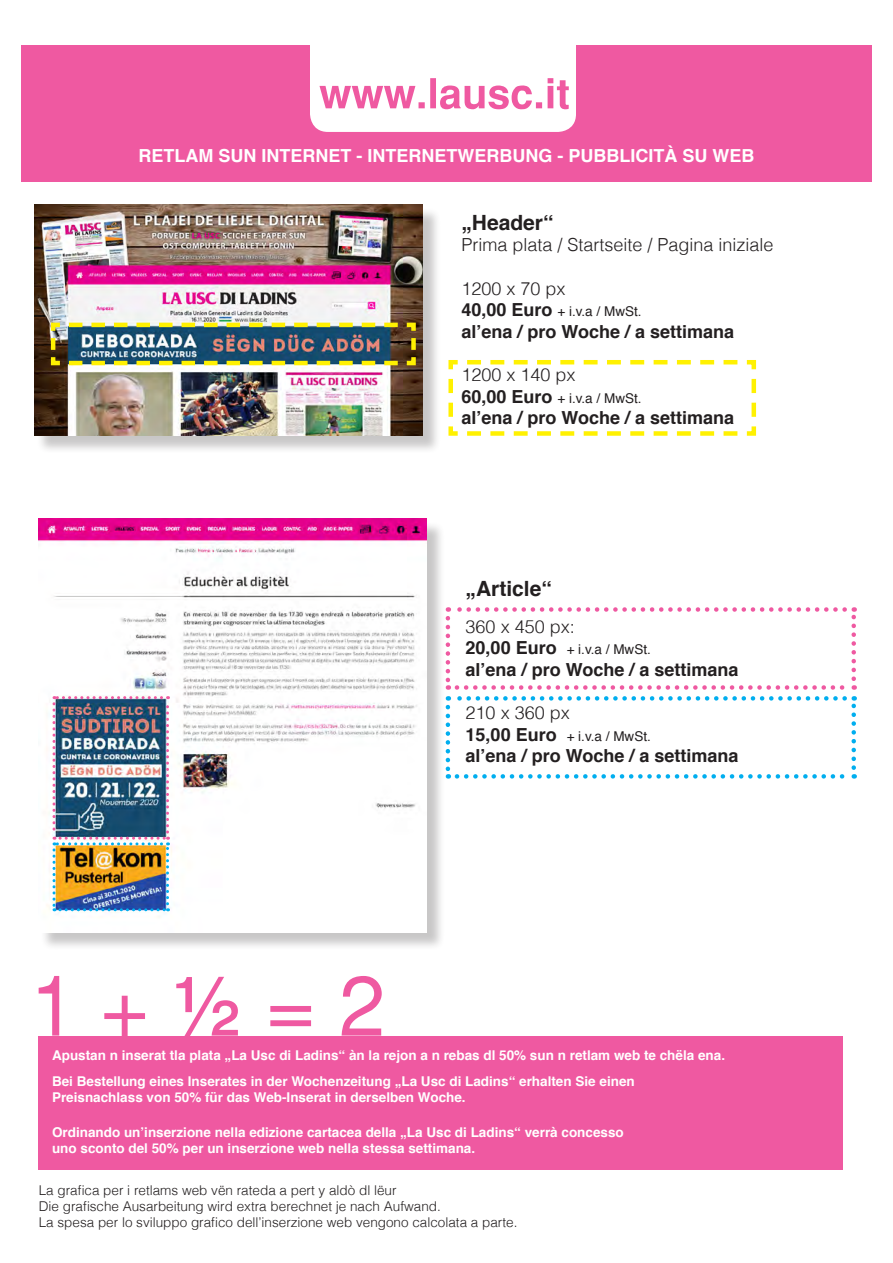
<style>
.page{position:relative;width:893px;height:1263px;background:#fff}
.page>*{position:absolute;margin:0;border:0;box-sizing:border-box;transform-origin:0 0}
.text{font:700 21px "Helvetica";color:#231f20}
.text-2{font:700 18px "Helvetica";color:#231f20}
.text-3{font:300 18px "Helvetica";color:#231f20}
.text-4{font:700 18px "Helvetica";color:#fff}
.text-5{font:700 13.5px "Helvetica";color:#fff}
.text-6{font:300 13.5px "Helvetica";color:#231f20}
.text-7{font:13.5px "Helvetica";color:#231f20}
.s1{font-weight:700;font-size:18px}
</style>
<div class="page">
<div style="left:39px;top:1036px;width:804px;height:134px;background:#ef59a1"></div>
<div style="left:21px;top:45px;width:851px;height:136px;background:#ef59a1"></div>
<div style="left:310px;top:11px;width:266px;height:121px;background:#fff;border-radius:18px"></div>
<div style="left:36px;top:207px;width:405px;height:247px;background:#231f20;opacity:.25"></div>
<img style="left:34px;top:205px;width:388px;height:231px">
<img style="left:49px;top:320px;width:369px;height:48px">
<svg style="left:319px;top:78px;width:250px;height:31px"></svg>
<svg style="left:39px;top:976px;width:343px;height:60px"></svg>
<svg style="left:448px;top:360px;width:309px;height:76px"></svg>
<div style="left:41px;top:521px;width:404px;height:430px;background:#231f20;opacity:.25"></div>
<img style="left:38px;top:519px;width:388px;height:413px">
<svg style="left:446px;top:618px;width:4px;height:72px"></svg>
<svg style="left:457px;top:685px;width:398px;height:5px"></svg>
<svg style="left:851px;top:607px;width:5px;height:72px"></svg>
<svg style="left:448px;top:607px;width:397px;height:5px"></svg>
<img style="left:53px;top:696px;width:116px;height:215px">
<svg style="left:446px;top:707px;width:4px;height:72px"></svg>
<svg style="left:457px;top:774px;width:398px;height:5px"></svg>
<svg style="left:851px;top:696px;width:5px;height:72px"></svg>
<svg style="left:448px;top:696px;width:397px;height:5px"></svg>
<p class="text-4" style="left:138px;top:141px;width:617px">RETLAM SUN INTERNET - INTERNETWERBUNG - PUBBLICITÀ SU WEB</p>
<p class="text" style="left:461px;top:205px;width:94px">„Header“</p>
<p class="text-3" style="left:461px;top:230px;width:314px">Prima plata / Startseite / Pagina iniziale</p>
<p class="text-3" style="left:461px;top:273px;width:106px">1200 x 70 px</p>
<p class="text-7" style="left:461px;top:301px;width:182px"><span class="s1">40,00 Euro</span> + i.v.a / MwSt.</p>
<p class="text-2" style="left:461px;top:317px;width:274px">al’ena / pro Woche / a settimana</p>
<p class="text-3" style="left:461px;top:359px;width:116px">1200 x 140 px</p>
<p class="text-7" style="left:461px;top:387px;width:182px"><span class="s1">60,00 Euro</span> + i.v.a / MwSt.</p>
<p class="text-2" style="left:461px;top:403px;width:274px">al’ena / pro Woche / a settimana</p>
<p class="text" style="left:466px;top:572px;width:88px">„Article“</p>
<p class="text-3" style="left:466px;top:611px;width:111px">360 x 450 px:</p>
<p class="text-7" style="left:466px;top:639px;width:187px"><span class="s1">20,00 Euro</span> + i.v.a / MwSt.</p>
<p class="text-2" style="left:466px;top:655px;width:274px">al’ena / pro Woche / a settimana</p>
<p class="text-3" style="left:466px;top:697px;width:106px">210 x 360 px</p>
<p class="text-7" style="left:466px;top:726px;width:187px"><span class="s1">15,00 Euro</span> + i.v.a / MwSt.</p>
<p class="text-2" style="left:466px;top:741px;width:274px">al’ena / pro Woche / a settimana</p>
<p class="text-5" style="left:52px;top:1044px;width:674px">Apustan n inserat tla plata „La Usc di Ladins“ àn la rejon a n rebas dl 50% sun n retlam web te chëla ena.</p>
<p class="text-5" style="left:52px;top:1070px;width:584px">Bei Bestellung eines Inserates in der Wochenzeitung „La Usc di Ladins“ erhalten Sie einen</p>
<p class="text-5" style="left:52px;top:1086px;width:415px">Preisnachlass von 50% für das Web-Inserat in derselben Woche.</p>
<p class="text-5" style="left:52px;top:1121px;width:573px">Ordinando un’inserzione nella edizione cartacea della „La Usc di Ladins“ verrà concesso</p>
<p class="text-5" style="left:52px;top:1137px;width:425px">uno sconto del 50% per un inserzione web nella stessa settimana.</p>
<p class="text-6" style="left:39px;top:1178px;width:359px">La grafica per i retlams web vën rateda a pert y aldò dl lëur</p>
<p class="text-6" style="left:39px;top:1195px;width:404px">Die grafische Ausarbeitung wird extra berechnet je nach Aufwand.</p>
<p class="text-6" style="left:39px;top:1211px;width:480px">La spesa per lo sviluppo grafico dell’inserzione web vengono calcolata a parte.</p>
</div>
